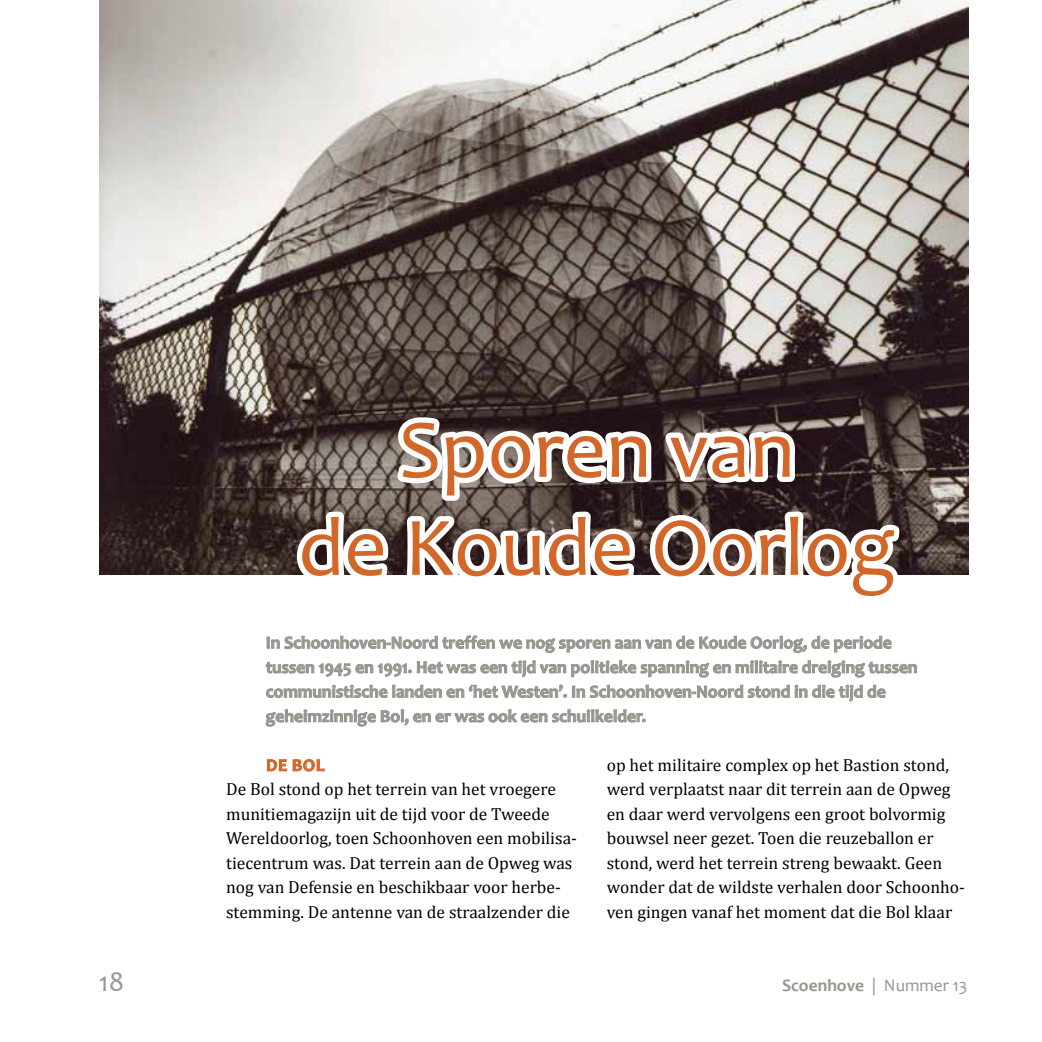
<style>
.page{position:relative;width:1042px;height:1042px;background:#fff}
.page>*{position:absolute;margin:0;border:0;box-sizing:border-box;transform-origin:0 0}
.t1{font:84px/98px "Candara";letter-spacing:-.005em;color:#d36629;text-align:center}
.t2{font:28px "Candara";color:#94978e}
.t3{font:17.5px/24.5px "Cambria";color:#000}
.t4{font:700 17.5px/24.5px "Candara";color:#94978e}
.t5{font:700 17.5px "Candara";color:#d36629}
.s1{font-weight:400}
</style>
<div class="page">
<img style="left:99px;top:0;width:869px;height:575px">
<svg style="left:289px;top:412px;width:617px;height:163px"></svg>
<svg style="left:267px;top:636px;width:624px;height:17px"></svg>
<svg style="left:266px;top:660px;width:651px;height:17px"></svg>
<svg style="left:266px;top:684px;width:619px;height:17px"></svg>
<svg style="left:266px;top:709px;width:380px;height:17px"></svg>
<svg style="left:267px;top:759px;width:58px;height:12px"></svg>
<h1 class="t1" style="left:298px;top:401px;width:599px">Sporen van<br>de Koude Oorlog</h1>
<p class="t4" style="left:266px;top:630px;width:653px">In Schoonhoven-Noord treffen we nog sporen aan van de Koude Oorlog, de periode tussen 1945 en 1991. Het was een tijd van politieke spanning en militaire dreiging tussen communistische landen en ‘het Westen’. In Schoonhoven-Noord stond in die tijd de geheimzinnige Bol, en er was ook een schuilkelder.</p>
<p class="t5" style="left:266px;top:754px;width:60px">De Bol</p>
<p class="t3" style="left:226px;top:777px;width:352px">De Bol stond op het terrein van het vroegere munitiemagazijn uit de tijd voor de Tweede Wereldoorlog, toen Schoonhoven een mobilisa&shy;tiecentrum was. Dat terrein aan de Opweg was nog van Defensie en beschikbaar voor herbe&shy;stemming. De antenne van de straalzender die</p>
<p class="t3" style="left:607px;top:752px;width:360px">op het militaire complex op het Bastion stond, werd verplaatst naar dit terrein aan de Opweg en daar werd vervolgens een groot bolvormig bouwsel neer gezet. Toen die reuzeballon er stond, werd het terrein streng bewaakt. Geen wonder dat de wildste verhalen door Schoonho&shy;ven gingen vanaf het moment dat die Bol klaar</p>
<h2 class="t2" style="left:99px;top:965px;width:27px">18</h2>
<p class="t4" style="left:782px;top:973px;width:187px">Scoenhove <span class="s1">| Nummer 13</span></p>
</div>
